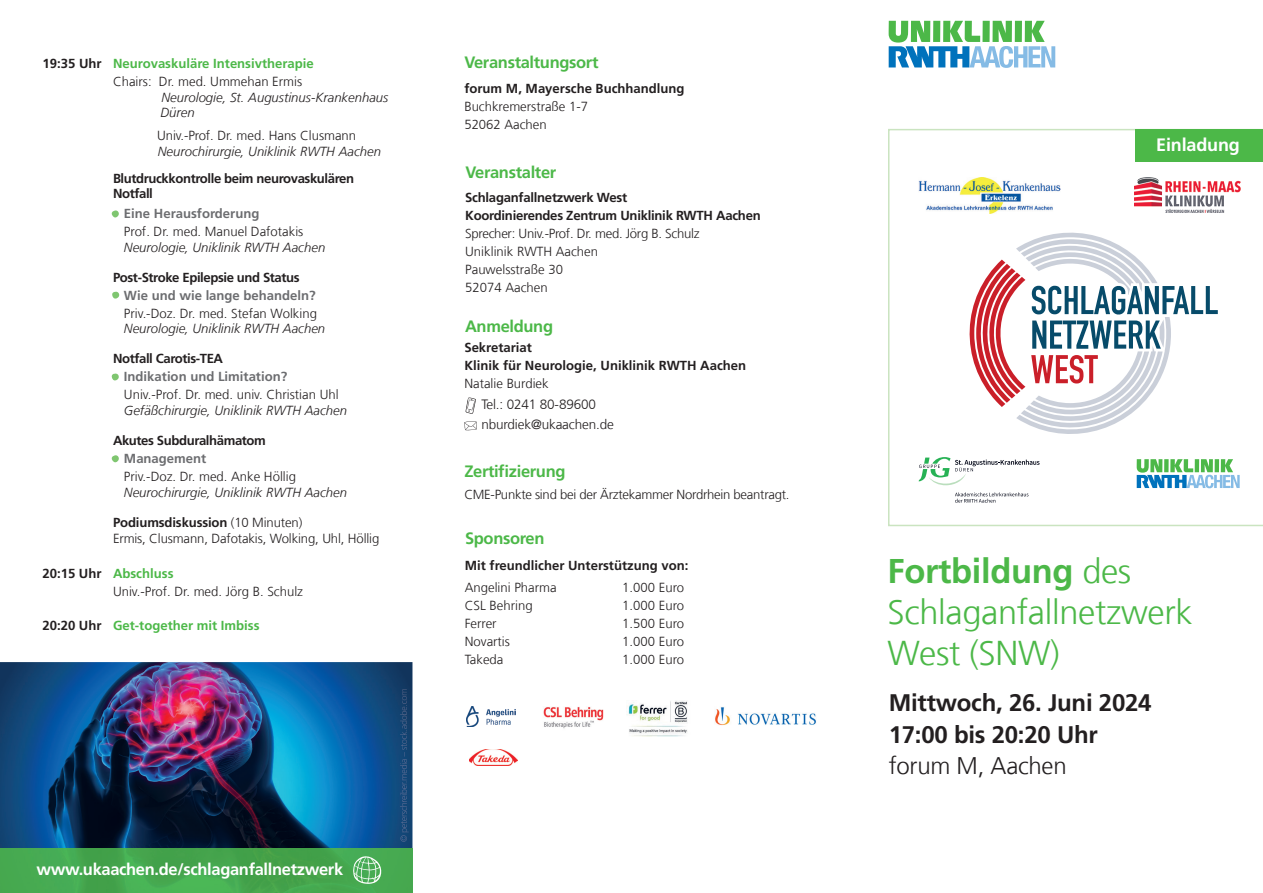
<style>
.page{position:relative;width:1263px;height:893px;background:#fff}
.page>*{position:absolute;margin:0;border:0;box-sizing:border-box;transform-origin:0 0}
.t1{font:300 34.35px/40.7px "Frutiger LT Com";letter-spacing:-.01em;color:#4cb848}
.t2{font:700 24px/31.5px "Frutiger LT Com";letter-spacing:-.01em;color:#231f20}
.t3{font:300 24px "Frutiger LT Com";letter-spacing:-.01em;color:#231f20}
.t4{font:700 18px "Frutiger LT Com";letter-spacing:-.01em;color:#fff}
.t5{font:700 16.5px "Frutiger LT Com";letter-spacing:-.02em;color:#4cb848}
.t6{font:700 16.5px "Frutiger LT Com";letter-spacing:-.02em;color:#fff}
.t7{font:300 13.5px/19.5px "Frutiger LT Com";letter-spacing:-.01em;color:#231f20}
.t8{font:300 13.2px/18px "Frutiger LT Com";color:#231f20}
.t9{font:italic 300 13.2px/15.8px "Frutiger LT Com";color:#231f20}
.t10{font:700 13.2px/15.8px "Frutiger LT Com";letter-spacing:-.02em;color:#231f20}
.t11{font:700 13.2px/18px "Frutiger LT Com";color:#231f20}
.t12{font:700 13.2px/18px "Frutiger LT Com";color:#4cb848}
.t13{font:700 13.2px "Frutiger LT Com";color:#6c6d70}
.t14{font:300 13.2px "Frutiger LT Com";letter-spacing:-.02em;color:#231f20}
.s1{color:#231f20}
.s2{font-weight:300;color:#231f20}
.s3{font-weight:700}
.s4{font-weight:700;color:#4cb848}
</style>
<div class="page">
<img style="left:0;top:662px;width:412px;height:231px">
<svg style="left:888px;top:129px;width:375px;height:397px"></svg>
<div style="left:1135px;top:129px;width:128px;height:33px;background:#4cb848"></div>
<img style="left:400px;top:689px;width:9px;height:153px">
<svg style="left:353px;top:856px;width:30px;height:28px"></svg>
<svg style="left:959px;top:224px;width:259px;height:215px"></svg>
<img style="left:1135px;top:177px;width:107px;height:35px">
<img style="left:918px;top:178px;width:142px;height:36px">
<svg style="left:955px;top:492px;width:73px;height:11px"></svg>
<svg style="left:919px;top:457px;width:120px;height:28px"></svg>
<svg style="left:112px;top:210px;width:7px;height:8px"></svg>
<svg style="left:112px;top:455px;width:7px;height:8px"></svg>
<svg style="left:112px;top:373px;width:7px;height:7px"></svg>
<svg style="left:112px;top:291px;width:8px;height:8px"></svg>
<svg style="left:464px;top:421px;width:13px;height:9px"></svg>
<svg style="left:465px;top:397px;width:11px;height:17px"></svg>
<img style="left:543px;top:707px;width:61px;height:22px">
<img style="left:626px;top:701px;width:62px;height:36px">
<img style="left:466px;top:707px;width:49px;height:20px">
<img style="left:469px;top:749px;width:49px;height:16px">
<img style="left:715px;top:707px;width:101px;height:18px">
<svg style="left:889px;top:21px;width:166px;height:47px"></svg>
<svg style="left:1137px;top:459px;width:103px;height:29px"></svg>
<p class="t12" style="left:113px;top:54px;width:202px;text-indent:-70px"><span class="s1">19:35 Uhr</span> Neurovaskuläre Intensivtherapie<br><span class="s2">Chairs: Dr. med. Ummehan Ermis</span></p>
<p class="t9" style="left:160px;top:89px;width:229px">Neurologie, St. Augustinus-Krankenhaus<br>Düren</p>
<p class="t8" style="left:157px;top:126px;width:200px">Univ.-Prof. Dr. med. Hans Clusmann</p>
<p class="t9" style="left:158px;top:143px;width:225px">Neurochirurgie, Uniklinik RWTH Aachen</p>
<p class="t10" style="left:113px;top:170px;width:243px">Blutdruckkontrolle beim neurovaskulären<br>Notfall</p>
<p class="t13" style="left:124px;top:206px;width:137px">Eine Herausforderung</p>
<p class="t8" style="left:124px;top:222px;width:181px">Prof. Dr. med. Manuel Dafotakis</p>
<p class="t9" style="left:124px;top:239px;width:203px">Neurologie, Uniklinik RWTH Aachen</p>
<p class="t10" style="left:113px;top:269px;width:188px">Post-Stroke Epilepsie und Status</p>
<p class="t13" style="left:124px;top:287px;width:193px">Wie und wie lange behandeln?</p>
<p class="t8" style="left:124px;top:304px;width:195px">Priv.-Doz. Dr. med. Stefan Wolking</p>
<p class="t9" style="left:124px;top:321px;width:203px">Neurologie, Uniklinik RWTH Aachen</p>
<p class="t10" style="left:113px;top:351px;width:112px">Notfall Carotis-TEA</p>
<p class="t13" style="left:124px;top:369px;width:165px">Indikation und Limitation?</p>
<p class="t8" style="left:124px;top:386px;width:216px">Univ.-Prof. Dr. med. univ. Christian Uhl</p>
<p class="t9" style="left:124px;top:403px;width:225px">Gefäßchirurgie, Uniklinik RWTH Aachen</p>
<p class="t10" style="left:113px;top:433px;width:154px">Akutes Subduralhämatom</p>
<p class="t13" style="left:124px;top:451px;width:84px">Management</p>
<p class="t8" style="left:124px;top:468px;width:174px">Priv.-Doz. Dr. med. Anke Höllig</p>
<p class="t9" style="left:124px;top:484px;width:225px">Neurochirurgie, Uniklinik RWTH Aachen</p>
<p class="t8" style="left:113px;top:514px;width:268px;line-height:16.5px"><span class="s3">Podiumsdiskussion</span> (10 Minuten)<br>Ermis, Clusmann, Dafotakis, Wolking, Uhl, Höllig</p>
<p class="t8" style="left:113px;top:564px;width:192px;text-indent:-70px"><span class="s3">20:15 Uhr</span> <span class="s4">Abschluss<br></span>Univ.-Prof. Dr. med. Jörg B. Schulz</p>
<p class="t12" style="left:42px;top:617px;width:219px"><span class="s1">20:20 Uhr</span> Get-together mit Imbiss</p>
<p class="t5" style="left:464px;top:53px;width:136px">Veranstaltungsort</p>
<p class="t11" style="left:464px;top:80px;width:222px">forum M, Mayersche Buchhandlung</p>
<p class="t8" style="left:464px;top:98px;width:125px">Buchkremerstraße 1-7<br>52062 Aachen</p>
<p class="t5" style="left:465px;top:163px;width:92px">Veranstalter</p>
<p class="t10" style="left:465px;top:189px;width:297px;line-height:18px">Schlaganfallnetzwerk West<br>Koordinierendes Zentrum Uniklinik RWTH Aachen</p>
<p class="t8" style="left:465px;top:225px;width:236px">Sprecher: Univ.-Prof. Dr. med. Jörg B. Schulz<br>Uniklinik RWTH Aachen<br>Pauwelsstraße 30<br>52074 Aachen</p>
<p class="t5" style="left:465px;top:317px;width:90px">Anmeldung</p>
<p class="t11" style="left:464px;top:339px;width:283px">Sekretariat<br>Klinik für Neurologie, Uniklinik RWTH Aachen</p>
<p class="t8" style="left:464px;top:375px;width:86px">Natalie Burdiek</p>
<p class="t7" style="left:481px;top:395px;width:134px">Tel.: 0241 80-89600 nburdiek@ukaachen.de</p>
<p class="t5" style="left:464px;top:461px;width:103px">Zertifizierung</p>
<p class="t14" style="left:464px;top:487px;width:327px">CME-Punkte sind bei der Ärztekammer Nordrhein beantragt.</p>
<p class="t5" style="left:465px;top:529px;width:81px">Sponsoren</p>
<p class="t8" style="left:465px;top:579px;width:93px">Angelini Pharma</p>
<p class="t8" style="left:622px;top:579px;width:63px">1.000 Euro</p>
<p class="t8" style="left:465px;top:597px;width:69px">CSL Behring</p>
<p class="t8" style="left:622px;top:597px;width:63px">1.000 Euro</p>
<p class="t8" style="left:465px;top:615px;width:33px">Ferrer</p>
<p class="t8" style="left:622px;top:615px;width:63px">1.500 Euro</p>
<p class="t8" style="left:465px;top:633px;width:47px">Novartis</p>
<p class="t8" style="left:622px;top:633px;width:63px">1.000 Euro</p>
<p class="t8" style="left:465px;top:651px;width:40px">Takeda</p>
<p class="t8" style="left:622px;top:651px;width:63px">1.000 Euro</p>
<p class="t11" style="left:465px;top:557px;width:225px">Mit freundlicher Unterstützung von:</p>
<p class="t6" style="left:37px;top:859px;width:308px">www.ukaachen.de/schlaganfallnetzwerk</p>
<h3 class="t4" style="left:1156px;top:134px;width:85px">Einladung</h3>
<h1 class="t1" style="left:888px;top:551px;width:307px"><span class="s3">Fortbildung</span> des<br>Schlaganfallnetzwerk<br>West (SNW)</h1>
<h2 class="t2" style="left:889px;top:687px;width:264px">Mittwoch, 26. Juni 2024<br>17:00 bis 20:20 Uhr</h2>
<h2 class="t3" style="left:889px;top:752px;width:180px">forum M, Aachen</h2>
</div>
